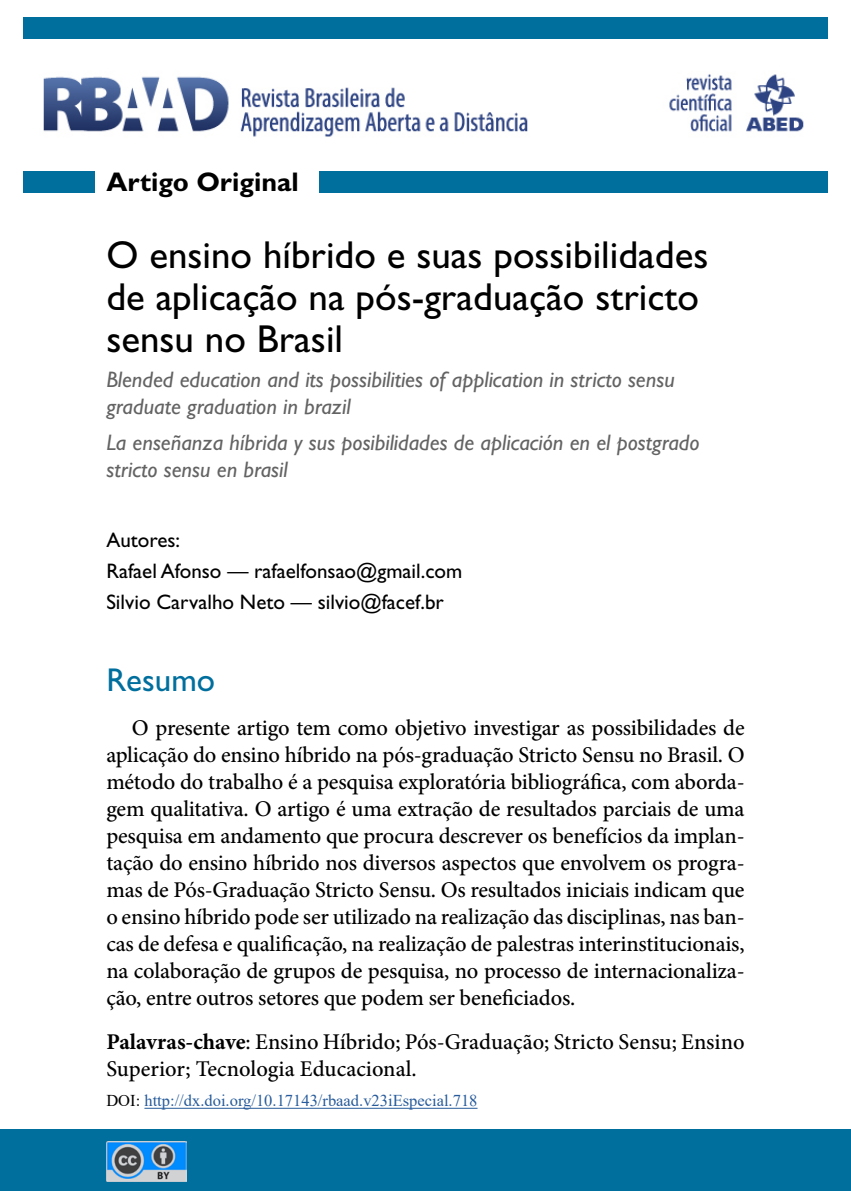
<style>
.page{position:relative;width:851px;height:1191px;background:#fff}
.page>*{position:absolute;margin:0;border:0;box-sizing:border-box;transform-origin:0 0}
.t1{font:39px/42px "Gill Sans Std";color:#000}
.t2{font:33px "Gill Sans Std";color:#006f9e}
.t3{font:700 27px "Gill Sans Std";color:#000}
.t4{font:500 22.5px/27px "Minion Pro";letter-spacing:-.005em;color:#000;text-align:justify}
.t5{font:italic 22.5px/27px "Gill Sans Std";color:#646363}
.t6{font:21px/31px "Gill Sans Std";color:#000}
.t7{font:16.5px "Times New Roman";color:#275b9b}
.s1{font-weight:700}
.s2{color:#000}
</style>
<div class="page">
<hr style="left:104px;top:0;width:1px;height:467px;background:#006f9e">
<div style="left:23px;top:17px;width:804px;height:21px;background:#006f9e"></div>
<div style="left:23px;top:171px;width:804px;height:22px;background:#006f9e"></div>
<img style="left:43px;top:65px;width:761px;height:80px">
<div style="left:0;top:1129px;width:850px;height:62px;background:#006f9e"></div>
<div style="left:95px;top:163px;width:224px;height:34px;background:#fff"></div>
<img style="left:107px;top:1141px;width:80px;height:40px">
<hr style="left:144px;top:1107px;width:333px;height:1px;background:#275b9b">
<p class="t3" style="left:106px;top:166px;width:194px">Artigo Original</p>
<h1 class="t1" style="left:106px;top:234px;width:603px">O ensino híbrido e suas possibilidades de aplicação na pós-graduação stricto sensu no Brasil</h1>
<p class="t5" style="left:106px;top:366px;width:570px">Blended education and its possibilities of application in stricto sensu graduate graduation in brazil</p>
<p class="t5" style="left:106px;top:429px;width:594px">La enseñanza híbrida y sus posibilidades de aplicación en el postgrado stricto sensu en brasil</p>
<p class="t6" style="left:106px;top:525px;width:357px">Autores:<br>Rafael Afonso — rafaelfonsao@gmail.com<br>Silvio Carvalho Neto — silvio@facef.br</p>
<h2 class="t2" style="left:106px;top:660px;width:110px">Resumo</h2>
<p class="t4" style="left:106px;top:714px;width:639px;text-indent:26px">O presente artigo tem como objetivo investigar as possibilidades de aplicação do ensino híbrido na pós-graduação Stricto Sensu no Brasil. O método do trabalho é a pesquisa exploratória bibliográfica, com aborda&shy;gem qualitativa. O artigo é uma extração de resultados parciais de uma pesquisa em andamento que procura descrever os benefícios da implan&shy;tação do ensino híbrido nos diversos aspectos que envolvem os progra&shy;mas de Pós-Graduação Stricto Sensu. Os resultados iniciais indicam que o ensino híbrido pode ser utilizado na realização das disciplinas, nas ban&shy;cas de defesa e qualificação, na realização de palestras interinstitucionais, na colaboração de grupos de pesquisa, no processo de internacionaliza&shy;ção, entre outros setores que podem ser beneficiados.</p>
<p class="t4" style="left:106px;top:1028px;width:639px"><span class="s1">Palavras-chave</span>: Ensino Híbrido; Pós-Graduação; Stricto Sensu; Ensino<br>Superior; Tecnologia Educacional.</p>
<p class="t7" style="left:106px;top:1089px;width:372px"><span class="s2">DOI:</span> http://dx.doi.org/10.17143/rbaad.v23iEspecial.718</p>
</div>
